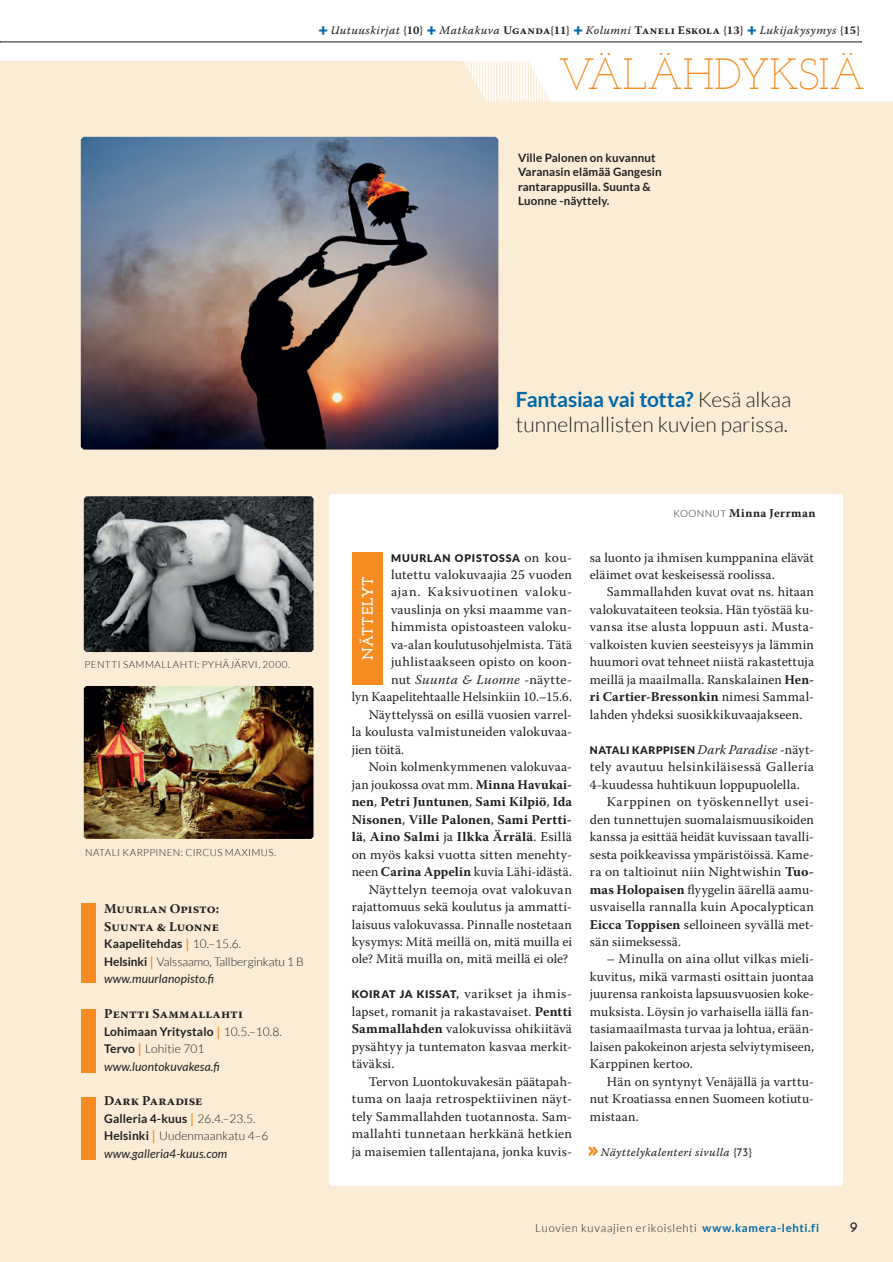
<style>
.page{position:relative;width:893px;height:1262px;background:#faecd5}
.page>*{position:absolute;margin:0;border:0;box-sizing:border-box;transform-origin:0 0}
.t1{font:300 43.5px "Josefin Slab";letter-spacing:-.005em;color:#f68b1f}
.Ingressi_Lato{font:300 21px/25.5px "Lato";color:#231f20}
.t2{font:700 15px "Josefin Slab";letter-spacing:.045em;color:#fff}
.K2_leipis{font:700 15px "Josefin Slab";color:#231f20}
.Leipis{font:13.35px/17.5px "Warnock Pro";letter-spacing:.01em;color:#231f20;text-align:justify}
.Leipis_ei_sis_alkuko{font:13.35px/17.4px "Warnock Pro";letter-spacing:.02em;color:#231f20}
.Infotekstit_Lato_bol{font:700 13.35px "Warnock Pro";letter-spacing:.01em;color:#231f20}
.Infotekstit_Lato_bol-2{font:700 12px "Lato";letter-spacing:.01em;color:#231f20}
.Infotekstit_Lato_bol-3{font:300 12px "Lato";letter-spacing:-.005em;color:#231f20}
.Infotekstit_Lato_bol-4{font:italic 12px "Lato";letter-spacing:.01em;color:#231f20}
.Kreditti_warnock{font:700 12px "Warnock Pro";color:#231f20}
.Pikkuteksti_italic{font:11.55px "Warnock Pro It Capt";letter-spacing:.03em;color:#231f20}
.Kuvateksti{font:700 11.55px/14.2px "Lato";letter-spacing:.01em;color:#231f20}
.K2_pikkuteksti_itali{font:11.55px "Warnock Pro It Capt";letter-spacing:.035em;color:#231f20}
.t3{font:300 11.25px "Lato";letter-spacing:.065em;color:#231f20}
.Leipis_ei_sis_alkuko-2{font:900 10.5px "Lato";letter-spacing:.06em;color:#231f20}
.Kreditti_pysty_Lato{font:300 9.9px "Lato";letter-spacing:.045em;color:#231f20}
.s1{font-family:"Lato";font-weight:900;font-size:16.5px;color:#0068a9}
.s2{font-family:"Warnock Pro Capt"}
.s3{font-family:"Warnock Pro";font-weight:700}
.s4{font-family:"Josefin Slab";font-weight:700}
.s5{font-family:"Warnock Pro";font-size:13.35px;color:#f68b1f}
.s6{font-weight:300}
.s7{font-weight:700}
.s8{font-family:"Warnock Pro";font-weight:700;font-size:13.35px;color:#f68b1f}
.s9{font-weight:700;color:#0068a9}
.s10{font-family:"Warnock Pro";font-weight:400;font-size:13.35px}
.s11{font-style:italic}
.s12{font-family:"Lato";font-weight:900;font-size:10.5px}
.s13{font-family:"Lato";font-weight:300;font-size:9.9px}
.s14{font-family:"Warnock Pro";font-weight:400;font-style:italic;font-size:13.35px}
</style>
<div class="page">
<div style="left:0;top:0;width:893px;height:60px;background:#fff"></div>
<div style="left:329px;top:494px;width:514px;height:692px;background:#fff"></div>
<div style="left:352px;top:552px;width:30px;height:133px;background:#f68b1f"></div>
<svg style="left:588px;top:1147px;width:10px;height:9px"></svg>
<img style="left:84px;top:686px;width:229px;height:153px">
<img style="left:84px;top:496px;width:229px;height:156px">
<img style="left:81px;top:137px;width:417px;height:313px">
<div style="left:81px;top:1097px;width:15px;height:62px;background:#f68b1f"></div>
<div style="left:81px;top:1009px;width:15px;height:64px;background:#f68b1f"></div>
<div style="left:81px;top:903px;width:15px;height:80px;background:#f68b1f"></div>
<hr style="left:0;top:42px;width:861px;height:1px;background:#231f20">
<svg style="left:446px;top:41px;width:447px;height:60px"></svg>
<p class="K2_pikkuteksti_itali" style="left:318px;top:23px;width:543px"><span class="s1">+</span> Uutuuskirjat <span class="s2">{</span><span class="s3">10</span><span class="s2">}</span> <span class="s1">+</span> Matkakuva <span class="s3">Uganda</span><span class="s2">{</span><span class="s3">11</span><span class="s2">}</span> <span class="s1">+</span> Kolumni <span class="s3">Taneli Eskola</span> <span class="s2">{</span><span class="s3">13</span><span class="s2">}</span> <span class="s1">+</span> Lukijakysymys <span class="s2">{</span><span class="s3">15</span><span class="s2">}</span></p>
<p class="Pikkuteksti_italic" style="left:347px;top:24px;width:512px"><span class="s1">+</span> Uutuuskirjat <span class="s3">{</span><span class="s4">10</span><span class="s3">}</span> <span class="s1">+</span> Matkakuv <span class="s3">Viro {</span><span class="s4">11</span><span class="s3">}</span> <span class="s1">+</span> Kolumni <span class="s3">Taneli Eskola {</span><span class="s4">13</span><span class="s3">}</span> <span class="s1">+</span> Lukijakysymys <span class="s3">{</span><span class="s4">14</span></p>
<p class="t1" style="left:558px;top:48px;width:308px">VÄLÄHDYKSIÄ</p>
<p class="Kuvateksti" style="left:518px;top:151px;width:145px">Ville Palonen on kuvannut<br>Varanasin elämää Gangesin rantarappusilla. Suunta &amp;<br>Luonne -näyttely.</p>
<p class="Kreditti_pysty_Lato" style="left:85px;top:659px;width:207px">PENTTI SAMMALLAHTI: PYHÄJÄRVI, 2000.</p>
<p class="Kreditti_pysty_Lato" style="left:85px;top:847px;width:193px">NATALI KARPPINEN: CIRCUS MAXIMUS.</p>
<p class="Infotekstit_Lato_bol" style="left:104px;top:901px;width:116px">Muurlan Opisto:</p>
<p class="Infotekstit_Lato_bol" style="left:104px;top:918px;width:116px">Suunta &amp; Luonne</p>
<p class="Infotekstit_Lato_bol-2" style="left:104px;top:937px;width:139px">Kaapelitehdas <span class="s5">|</span> <span class="s6">10.–15.6.</span></p>
<p class="Infotekstit_Lato_bol-3" style="left:104px;top:955px;width:201px"><span class="s7">Helsinki</span> <span class="s8">|</span> Valssaamo, Tallberginkatu 1 B</p>
<p class="Infotekstit_Lato_bol-4" style="left:104px;top:972px;width:111px">www.muurlanopisto.fi</p>
<p class="Infotekstit_Lato_bol" style="left:104px;top:1006px;width:140px">Pentti Sammallahti</p>
<p class="Infotekstit_Lato_bol-2" style="left:104px;top:1024px;width:179px">Lohimaan Yritystalo <span class="s5">|</span> <span class="s6">10.5.–10.8.</span></p>
<p class="Infotekstit_Lato_bol-3" style="left:104px;top:1042px;width:102px"><span class="s7">Tervo</span> <span class="s8">|</span> Lohitie 701</p>
<p class="Infotekstit_Lato_bol-4" style="left:104px;top:1059px;width:117px">www.luontokuvakesa.fi</p>
<p class="Infotekstit_Lato_bol" style="left:104px;top:1093px;width:100px">Dark Paradise</p>
<p class="Infotekstit_Lato_bol-2" style="left:104px;top:1112px;width:153px">Galleria 4-kuus <span class="s5">|</span> <span class="s6">26.4.–23.5.</span></p>
<p class="Infotekstit_Lato_bol-3" style="left:104px;top:1130px;width:166px"><span class="s7">Helsinki</span> <span class="s8">|</span> Uudenmaankatu 4–6</p>
<p class="Infotekstit_Lato_bol-4" style="left:104px;top:1147px;width:125px">www.galleria4-kuus.com</p>
<p class="Ingressi_Lato" style="left:516px;top:386px;width:277px"><span class="s9">Fantasiaa vai totta?</span> Kesä alkaa tunnelmallisten kuvien parissa.</p>
<p class="Leipis_ei_sis_alkuko-2" style="left:391px;top:552px;width:182px">MUURLAN OPISTOSSA <span class="s10">on kou-</span></p>
<p class="Leipis_ei_sis_alkuko" style="left:352px;top:566px;width:222px;text-align:right">lutettu valokuvaajia 25 vuoden<br>ajan. Kaksivuotinen valoku&shy;vauslinja on yksi maamme van&shy;himmista opistoasteen valoku&shy;va-alan koulutusohjelmista. Tätä juhlistaakseen opisto on koon-<br>nut <span class="s11">Suunta &amp; Luonne</span> -näytte-<br>lyn Kaapelitehtaalle Helsinkiin 10.–15.6.</p>
<p class="Leipis" style="left:352px;top:705px;width:222px;text-indent:17px">Näyttelyssä on esillä vuosien varrel&shy;la koulusta valmistuneiden valokuvaa&shy;jien töitä.</p>
<p class="Leipis" style="left:352px;top:758px;width:222px;text-indent:17px">Noin kolmenkymmenen valokuvaa&shy;jan joukossa ovat mm. <span class="s7">Minna Havukai&shy;nen</span>, <span class="s7">Petri Juntunen</span>, <span class="s7">Sami Kilpiö</span>, <span class="s7">Ida Nisonen</span>, <span class="s7">Ville Palonen</span>, <span class="s7">Sami Pertti&shy;lä</span>, <span class="s7">Aino Salmi</span> ja <span class="s7">Ilkka Ärrälä</span>. Esillä on myös kaksi vuotta sitten menehty&shy;neen <span class="s7">Carina Appelin</span> kuvia Lähi-idästä.</p>
<p class="Leipis" style="left:352px;top:880px;width:222px;text-indent:17px">Näyttelyn teemoja ovat valokuvan rajattomuus sekä koulutus ja ammatti&shy;laisuus valokuvassa. Pinnalle nostetaan kysymys: Mitä meillä on, mitä muilla ei ole? Mitä muilla on, mitä meillä ei ole?</p>
<p class="Leipis_ei_sis_alkuko" style="left:352px;top:985px;width:222px;text-align:justify"><span class="s12">KOIRAT JA KISSAT,</span> varikset ja ihmis&shy;lapset, romanit ja rakastavaiset. <span class="s7">Pentti Sammallahden</span> valokuvissa ohikiitävä pysähtyy ja tuntematon kasvaa merkit&shy;täväksi.</p>
<p class="Leipis" style="left:352px;top:1072px;width:222px;text-indent:17px">Tervon Luontokuvakesän päätapah&shy;tuma on laaja retrospektiivinen näyt&shy;tely Sammallahden tuotannosta. Sam&shy;mallahti tunnetaan herkkänä hetkien ja maisemien tallentajana, jonka kuvis-</p>
<p class="t2" style="left:359px;top:660px;width:85px;rotate:-90deg">NÄTTELYT</p>
<p class="Kreditti_warnock" style="left:673px;top:506px;width:144px"><span class="s13">KOONNUT</span> Minna Jerrman</p>
<p class="Leipis" style="left:590px;top:548px;width:226px">sa luonto ja ihmisen kumppanina elävät eläimet ovat keskeisessä roolissa.</p>
<p class="Leipis" style="left:590px;top:583px;width:226px;text-indent:17px">Sammallahden kuvat ovat ns. hitaan valokuvataiteen teoksia. Hän työstää ku&shy;vansa itse alusta loppuun asti. Musta&shy;valkoisten kuvien seesteisyys ja lämmin huumori ovat tehneet niistä rakastettuja meillä ja maailmalla. Ranskalainen <span class="s7">Hen&shy;ri Cartier-Bressonkin</span> nimesi Sammal&shy;lahden yhdeksi suosikkikuvaajakseen.</p>
<p class="Leipis_ei_sis_alkuko-2" style="left:590px;top:744px;width:226px">NATALI KARPPISEN <span class="s14">Dark Paradise</span> <span class="s10">-näyt-</span></p>
<p class="Leipis_ei_sis_alkuko" style="left:590px;top:758px;width:226px">tely avautuu helsinkiläisessä Galleria<br>4-kuudessa huhtikuun loppupuolella.</p>
<p class="Leipis" style="left:590px;top:793px;width:226px;text-indent:17px">Karppinen on työskennellyt usei&shy;den tunnettujen suomalaismuusikoiden kanssa ja esittää heidät kuvissaan tavalli&shy;sesta poikkeavissa ympäristöissä. Kame&shy;ra on taltioinut niin Nightwishin <span class="s7">Tuo&shy;mas Holopaisen</span> flyygelin äärellä aamu&shy;usvaisella rannalla kuin Apocalyptican <span class="s7">Eicca Toppisen</span> selloineen syvällä met&shy;sän siimeksessä.</p>
<p class="Leipis" style="left:590px;top:950px;width:226px;text-indent:17px">– Minulla on aina ollut vilkas mieli&shy;kuvitus, mikä varmasti osittain juontaa juurensa rankoista lapsuusvuosien koke&shy;muksista. Löysin jo varhaisella iällä fan&shy;tasiamaailmasta turvaa ja lohtua, erään&shy;laisen pakokeinon arjesta selviytymiseen, Karppinen kertoo.</p>
<p class="Leipis" style="left:590px;top:1072px;width:226px;text-indent:17px">Hän on syntynyt Venäjällä ja varttu&shy;nut Kroatiassa ennen Suomeen kotiutu&shy;mistaan.</p>
<p class="Pikkuteksti_italic" style="left:601px;top:1145px;width:153px">Näyttelykalenteri sivulla <span class="s2">{</span><span class="s4">73</span><span class="s2">}</span></p>
<p class="t3" style="left:535px;top:1222px;width:285px">Luovien kuvaajien erikoislehti <span class="s9">www.kamera-lehti.fi</span></p>
<p class="K2_leipis" style="left:850px;top:1218px;width:9px">9</p>
</div>
